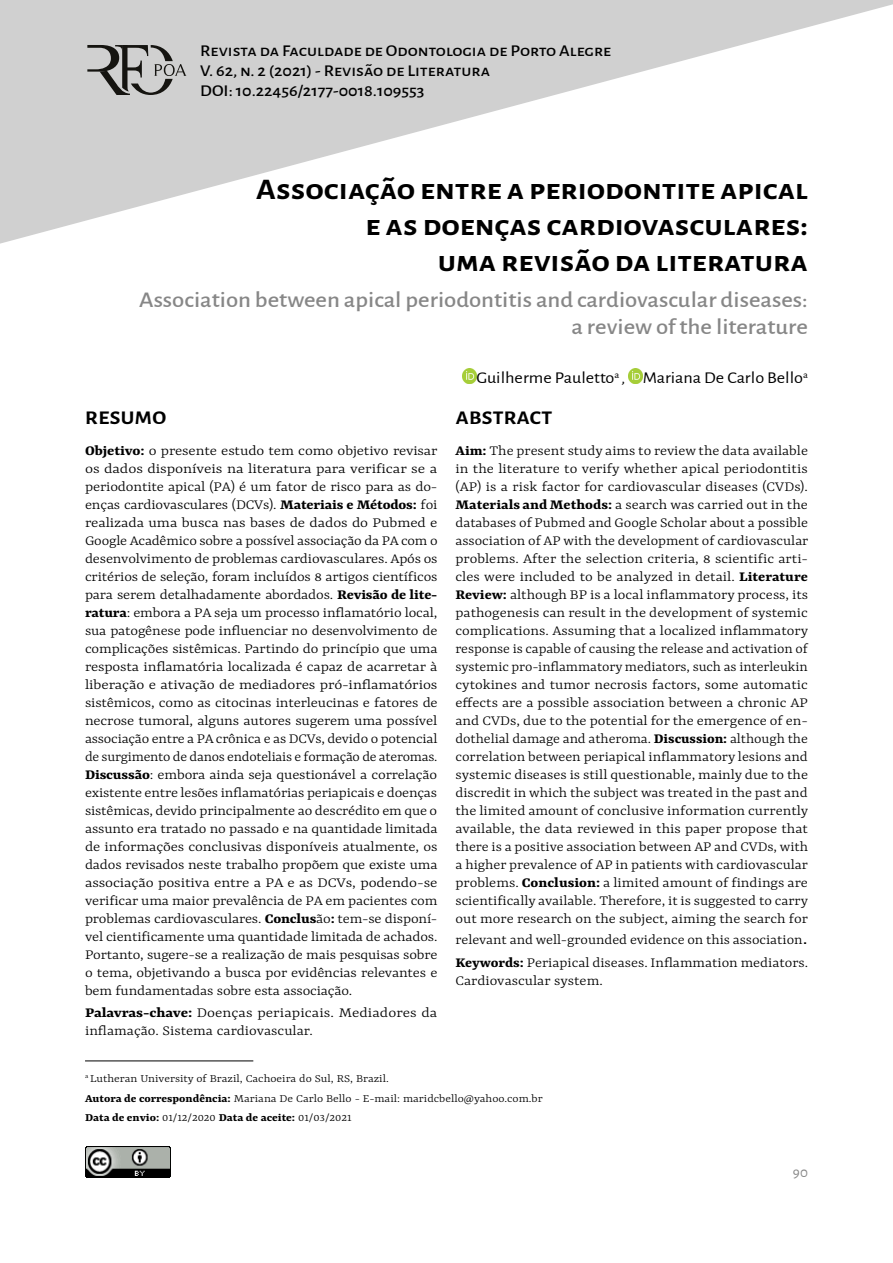
<style>
.page{position:relative;width:893px;height:1263px;background:#fff}
.page>*{position:absolute;margin:0;border:0;box-sizing:border-box;transform-origin:0 0}
.t1{font:700 30px/36px "Alegreya Sans";color:#000;text-align:right;scale:1.1 1}
.t2{font:500 22.5px/27px "Alegreya Sans";color:#878787;text-align:right;scale:1.1 1}
.t3{font:700 19.5px "Alegreya Sans";letter-spacing:.02em;color:#000;scale:1.1 1}
.t4{font:500 16.5px/19.8px "Alegreya Sans";color:#000;scale:1.1 1}
.t5{font:16.5px "Alegreya Sans";color:#000;scale:1.1 1}
.t6{font:300 15px/18px "Yrsa";color:#000;text-align:justify;scale:1.12 1}
.t7{font:300 15px/18px "Yrsa";color:#000;text-align:justify;scale:1.09 1}
.t8{font:300 15px/22.2px "Yrsa";color:#000;scale:1.08 1}
.t9{font:300 15px/18px "Yrsa";color:#000;scale:1.14 1}
.t10{font:300 15px "Yrsa";color:#000;scale:1.1 1}
.t11{font:15px "Alegreya Sans SC";color:#878787}
.t12{font:300 12px/19.2px "Yrsa";color:#000;scale:1.1 1}
.s1{font-weight:700}
.s2{font-family:"Arial";font-weight:400;font-size:18px}
</style>
<div class="page">
<svg style="left:0;top:0;width:893px;height:244px"></svg>
<svg style="left:87px;top:45px;width:99px;height:50px;background:#9e9d9c"></svg>
<img style="left:85px;top:1146px;width:85px;height:32px">
<img style="left:462px;top:369px;width:15px;height:14px">
<img style="left:628px;top:369px;width:15px;height:14px">
<hr style="left:85px;top:1061px;width:168px;height:1px;background:#000">
<p class="t4" style="left:200px;top:40px;width:375px">Revista da Faculdade de Odontologia de Porto Alegre<br>V. 62, n. 2 (2021) - Revisão de Literatura<br>DOI: 10.22456/2177-0018.109553</p>
<h1 class="t1" style="left:256px;top:169px;width:503px">Associação entre a periodontite apical e as doenças cardiovasculares:<br>uma revisão da literatura</h1>
<h2 class="t2" style="left:139px;top:284px;width:609px">Association between apical periodontitis and cardiovascular diseases: a review of the literature</h2>
<p class="t5" style="left:477px;top:366px;width:303px">Guilherme Pauletto<sup>a</sup> , Mariana De Carlo Bello<sup>a</sup></p>
<h3 class="t3" style="left:85px;top:403px;width:75px">RESUMO</h3>
<p class="t6" style="left:85px;top:442px;width:316px"><span class="s1">Objetivo:</span> o presente estudo tem como objetivo revisar os dados disponíveis na literatura para verificar se a periodontite apical (PA) é um fator de risco para as do&shy;enças cardiovasculares (DCVs). <span class="s1">Materiais e Métodos:</span> foi realizada uma busca nas bases de dados do Pubmed e Google Acadêmico sobre a possível associação da PA com o desenvolvimento de problemas cardiovasculares. Após os critérios de seleção, foram incluídos 8 artigos científicos para serem detalhadamente abordados. <span class="s1">Revisão de lite&shy;ratura</span>: embora a PA seja um processo inflamatório local, sua patogênese pode influenciar no desenvolvimento de complicações sistêmicas. Partindo do princípio que uma resposta inflamatória localizada é capaz de acarretar à liberação e ativação de mediadores pró-inflamatórios sistêmicos, como as citocinas interleucinas e fatores de necrose tumoral, alguns autores sugerem uma possível associação entre a PA crônica e as DCVs, devido o potencial de surgimento de danos endoteliais e formação de ateromas.<br><span class="s1">Discussão</span>: embora ainda seja questionável a correlação existente entre lesões inflamatórias periapicais e doenças sistêmicas, devido principalmente ao descrédito em que o assunto era tratado no passado e na quantidade limitada de informações conclusivas disponíveis atualmente, os dados revisados neste trabalho propõem que existe uma associação positiva entre a PA e as DCVs, podendo-se verificar uma maior prevalência de PA em pacientes com problemas cardiovasculares. <span class="s1">Conclus</span>ão<span class="s1">:</span> tem-se disponí&shy;vel cientificamente uma quantidade limitada de achados.<br>Portanto, sugere-se a realização de mais pesquisas sobre o tema, objetivando a busca por evidências relevantes e bem fundamentadas sobre esta associação.</p>
<p class="t9" style="left:85px;top:1004px;width:311px"><span class="s1">Palavras-chave:</span> Doenças periapicais. Mediadores da inflamação. Sistema cardiovascular.</p>
<h3 class="t3" style="left:456px;top:403px;width:89px">ABSTRACT</h3>
<p class="t7" style="left:455px;top:442px;width:325px"><span class="s1">Aim:</span> The present study aims to review the data available in the literature to verify whether apical periodontitis (AP) is a risk factor for cardiovascular diseases (CVDs).<br><span class="s1">Materials and Methods:</span> a search was carried out in the databases of Pubmed and Google Scholar about a possible association of AP with the development of cardiovascular problems. After the selection criteria, 8 scientific arti&shy;cles were included to be analyzed in detail. <span class="s1">Literature Review:</span> although BP is a local inflammatory process, its pathogenesis can result in the development of systemic complications. Assuming that a localized inflammatory response is capable of causing the release and activation of systemic pro-inflammatory mediators, such as interleukin cytokines and tumor necrosis factors, some automatic effects are a possible association between a chronic AP and CVDs, due to the potential for the emergence of en&shy;dothelial damage and atheroma. <span class="s1">Discussion:</span> although the correlation between periapical inflammatory lesions and systemic diseases is still questionable, mainly due to the discredit in which the subject was treated in the past and the limited amount of conclusive information currently available, the data reviewed in this paper propose that there is a positive association between AP and CVDs, with a higher prevalence of AP in patients with cardiovascular problems. <span class="s1">Conclusion:</span> a limited amount of findings are scientifically available. Therefore, it is suggested to carry out more research on the subject, aiming the search for</p>
<p class="t8" style="left:455px;top:930px;width:328px">relevant and well-grounded evidence on this association<span class="s2">.<br></span><span class="s1">Keywords:</span> Periapical diseases. Inflammation mediators.</p>
<p class="t10" style="left:455px;top:972px;width:135px">Cardiovascular system.</p>
<p class="t12" style="left:85px;top:1070px;width:418px"><sup>a</sup> Lutheran University of Brazil, Cachoeira do Sul, RS, Brazil.<br><span class="s1">Autora de correspondência:</span> Mariana De Carlo Bello - E-mail: maridcbello@yahoo.com.br<br><span class="s1">Data de envio:</span> 01/12/2020 <span class="s1">Data de aceite:</span> 01/03/2021</p>
<p class="t11" style="left:793px;top:1162px;width:16px">90</p>
</div>
